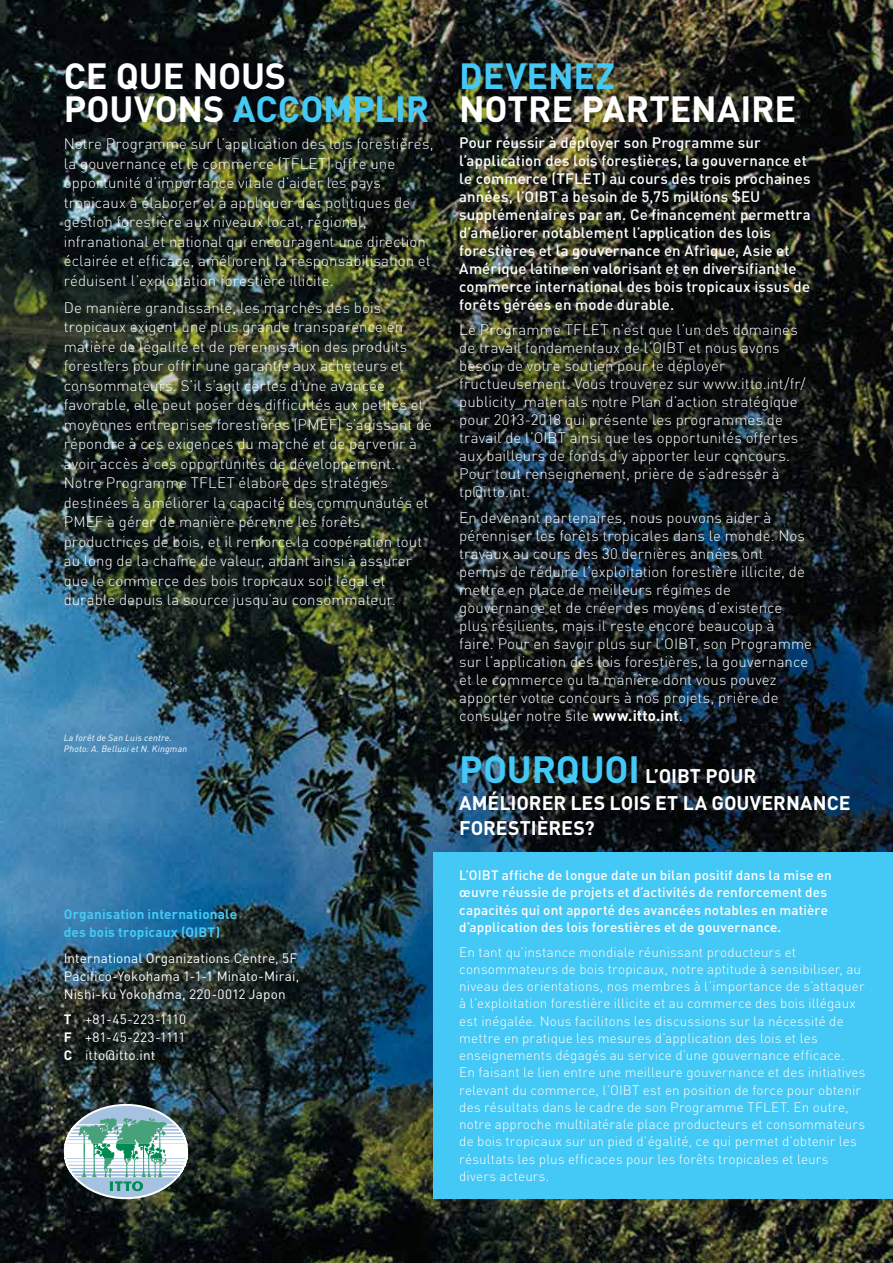
<style>
.page{position:relative;width:893px;height:1263px;background:#fff}
.page>*{position:absolute;margin:0;border:0;box-sizing:border-box;transform-origin:0 0}
.t1{font:700 36px/33px "DIN";letter-spacing:-.005em;color:#fff}
.t2{font:700 36px "DIN";color:#44c8f5}
.t3{font:700 19.5px/26.2px "DIN";color:#fff}
.t4{font:300 15px/19.5px "DIN";letter-spacing:.005em;color:#fff}
.t5{font:500 15px/18px "DIN";letter-spacing:.005em;color:#fff}
.t6{font:300 13.5px/17.2px "DIN";letter-spacing:.01em;color:#fff}
.t7{font:500 13.5px/17.2px "DIN";letter-spacing:.01em;color:#fff}
.t8{font:13.5px/18px "DIN";letter-spacing:.01em;color:#fff}
.t9{font:700 13.5px/18px "DIN";letter-spacing:.01em;color:#44c8f5}
.t10{font:italic 9px/10.5px "DIN";letter-spacing:.025em;color:#fff}
.s1{color:#44c8f5}
.s2{font-weight:700}
.s3{font-weight:400}
.s4{font-size:37.5px;color:#44c8f5}
</style>
<div class="page">
<img style="left:0;top:0;width:893px;height:1263px">
<div style="left:434px;top:853px;width:459px;height:346px;background:#44c8f5"></div>
<img style="left:64px;top:1104px;width:124px;height:95px">
<h1 class="t1" style="left:64px;top:58px;width:367px">CE QUE NOUS<br>POUVONS <span class="s1">ACCOMPLIR</span></h1>
<p class="t4" style="left:64px;top:134px;width:371px">Notre Programme sur l’application des lois forestières, la gouvernance et le commerce (TFLET) offre une opportunité d’importance vitale d’aider les pays tropicaux à élaborer et à appliquer des politiques de gestion forestière aux niveaux local, régional, infranational et national qui encouragent une direction éclairée et efficace, améliorent la responsabilisation et réduisent l’exploitation forestière illicite.</p>
<p class="t4" style="left:64px;top:298px;width:370px">De manière grandissante, les marchés des bois tropicaux exigent une plus grande transparence en matière de légalité et de pérennisation des produits forestiers pour offrir une garantie aux acheteurs et consommateurs. S’il s’agit certes d’une avancée favorable, elle peut poser des difficultés aux petites et moyennes entreprises forestières (PMEF) s’agissant de répondre à ces exigences du marché et de parvenir à avoir accès à ces opportunités de développement.<br>Notre Programme TFLET élabore des stratégies destinées à améliorer la capacité des communautés et PMEF à gérer de manière pérenne les forêts productrices de bois, et il renforce la coopération tout au long de la chaîne de valeur, aidant ainsi à assurer que le commerce des bois tropicaux soit légal et durable depuis la source jusqu’au consommateur.</p>
<p class="t10" style="left:64px;top:732px;width:125px">La forêt de San Luis centre.<br>Photo: A. Bellusi et N. Kingman</p>
<p class="t9" style="left:64px;top:905px;width:175px">Organisation internationale des bois tropicaux (OIBT)</p>
<p class="t8" style="left:64px;top:949px;width:237px">International Organizations Centre, 5F<br>Pacifico-Yokohama 1-1-1 Minato-Mirai,<br>Nishi-ku Yokohama, 220-0012 Japon</p>
<p class="t8" style="left:64px;top:1010px;width:124px;text-align:justify"><span class="s2">T</span> +81-45-223-1110<br><span class="s2">F</span> +81-45-223-1111<br><span class="s2">C</span> itto@itto.int</p>
<h1 class="t2" style="left:459px;top:53px;width:157px">DEVENEZ</h1>
<h1 class="t1" style="left:459px;top:91px;width:338px">NOTRE PARTENAIRE</h1>
<p class="t5" style="left:459px;top:133px;width:353px">Pour réussir à déployer son Programme sur l’application des lois forestières, la gouvernance et le commerce (TFLET) au cours des trois prochaines années, l’OIBT a besoin de 5,75 millions $EU supplémentaires par an. Ce financement permettra d’améliorer notablement l’application des lois forestières et la gouvernance en Afrique, Asie et Amérique latine en valorisant et en diversifiant le commerce international des bois tropicaux issus de forêts gérées en mode durable.</p>
<p class="t4" style="left:459px;top:321px;width:348px;line-height:18px">Le Programme TFLET n’est que l’un des domaines de travail fondamentaux de l’OIBT et nous avons besoin de votre soutien pour le déployer fructueusement. Vous trouverez sur www.itto.int/fr/ publicity_materials notre Plan d’action stratégique pour 2013-2018 qui présente les programmes de travail de l’OIBT ainsi que les opportunités offertes aux bailleurs de fonds d’y apporter leur concours.<br>Pour tout renseignement, prière de s’adresser à tp@itto.int.</p>
<p class="t4" style="left:459px;top:508px;width:354px;line-height:18px">En devenant partenaires, nous pouvons aider à pérenniser les forêts tropicales dans le monde. Nos travaux au cours des 30 dernières années ont permis de réduire l’exploitation forestière illicite, de mettre en place de meilleurs régimes de gouvernance et de créer des moyens d’existence plus résilients, mais il reste encore beaucoup à faire. Pour en savoir plus sur l’OIBT, son Programme sur l’application des lois forestières, la gouvernance et le commerce ou la manière dont vous pouvez apporter votre concours à nos projets, prière de consulter notre site <span class="s2">www.itto.int</span><span class="s3">.</span></p>
<h2 class="t3" style="left:459px;top:761px;width:393px"><span class="s4">POURQUOI</span> L’OIBT POUR<br>AMÉLIORER LES LOIS ET LA GOUVERNANCE<br>FORESTIÈRES?</h2>
<p class="t7" style="left:459px;top:866px;width:374px">L’OIBT affiche de longue date un bilan positif dans la mise en œuvre réussie de projets et d’activités de renforcement des capacités qui ont apporté des avancées notables en matière d’application des lois forestières et de gouvernance.</p>
<p class="t6" style="left:459px;top:943px;width:408px">En tant qu’instance mondiale réunissant producteurs et consommateurs de bois tropicaux, notre aptitude à sensibiliser, au niveau des orientations, nos membres à l’importance de s’attaquer à l’exploitation forestière illicite et au commerce des bois illégaux est inégalée. Nous facilitons les discussions sur la nécessité de mettre en pratique les mesures d’application des lois et les enseignements dégagés au service d’une gouvernance efficace.<br>En faisant le lien entre une meilleure gouvernance et des initiatives relevant du commerce, l’OIBT est en position de force pour obtenir des résultats dans le cadre de son Programme TFLET. En outre, notre approche multilatérale place producteurs et consommateurs de bois tropicaux sur un pied d’égalité, ce qui permet d’obtenir les résultats les plus efficaces pour les forêts tropicales et leurs divers acteurs.</p>
</div>
